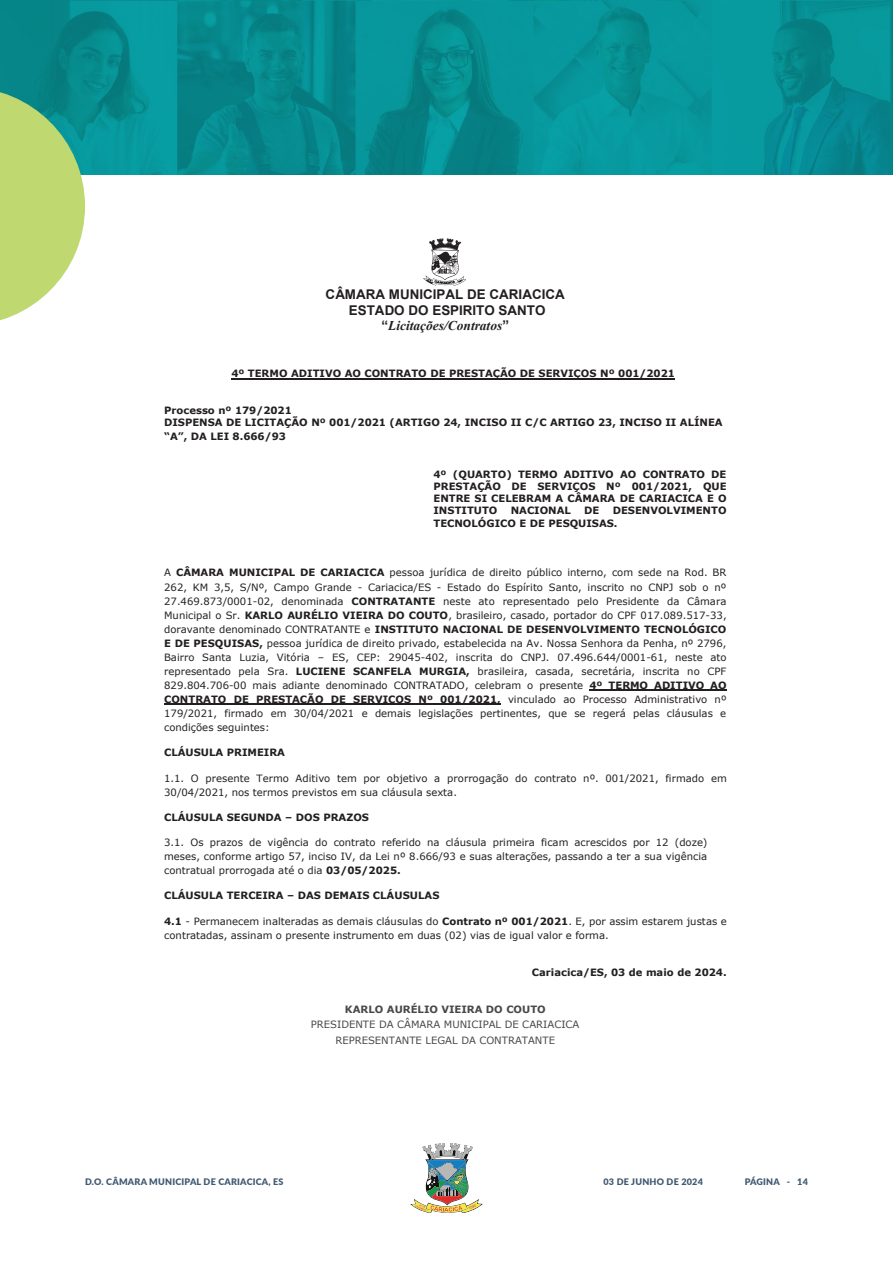
<style>
.page{position:relative;width:893px;height:1263px;background:#fff}
.page>*{position:absolute;margin:0;border:0;box-sizing:border-box;transform-origin:0 0}
.t1{font:700 13.35px/15.5px "Arial";color:#231f20;text-align:center}
.t2{font:10.05px/14.1px "Verdana";color:#231f20;text-align:justify}
.t3{font:700 10.05px/12.1px "Verdana";color:#231f20}
.t4{font:10.05px/15.3px "Verdana";color:#474849;text-align:center}
.t5{font:900 9px "Lato";letter-spacing:.025em;color:#405970}
.s1{font-family:"Times New Roman";font-style:italic}
.s2{font-weight:700}
</style>
<div class="page">
<svg style="left:410px;top:1143px;width:73px;height:70px"></svg>
<img style="left:0;top:0;width:892px;height:174px">
<svg style="left:0;top:87px;width:85px;height:234px;background:#acd187"></svg>
<hr style="left:892px;top:0;width:1px;height:174px;background:#08a1a6">
<img style="left:892px;top:2px;width:1px;height:172px">
<img style="left:423px;top:238px;width:43px;height:48px">
<hr style="left:231px;top:378px;width:444px;height:1px;background:#231f20">
<hr style="left:589px;top:689px;width:138px;height:2px;background:#231f20">
<hr style="left:164px;top:704px;width:337px;height:1px;background:#231f20">
<p class="t1" style="left:326px;top:287px;width:241px">CÂMARA MUNICIPAL DE CARIACICA<br>ESTADO DO ESPIRITO SANTO “<span class="s1">Licitações/Contratos</span>”</p>
<p class="t3" style="left:231px;top:367px;width:445px">4º TERMO ADITIVO AO CONTRATO DE PRESTAÇÃO DE SERVIÇOS Nº 001/2021</p>
<p class="t3" style="left:164px;top:404px;width:560px">Processo nº 179/2021<br>DISPENSA DE LICITAÇÃO Nº 001/2021 (ARTIGO 24, INCISO II C/C ARTIGO 23, INCISO II ALÍNEA</p>
<p class="t3" style="left:164px;top:430px;width:123px">“A”, DA LEI 8.666/93</p>
<p class="t3" style="left:433px;top:468px;width:295px;text-align:justify">4º (QUARTO) TERMO ADITIVO AO CONTRATO DE PRESTAÇÃO DE SERVIÇOS Nº 001/2021, QUE ENTRE SI CELEBRAM A CÂMARA DE CARIACICA E O INSTITUTO</p>
<p class="t3" style="left:433px;top:504px;width:295px;text-indent:179px">DESENVOLVIMENTO<br>TECNOLÓGICO E DE PESQUISAS.</p>
<p class="t2" style="left:164px;top:566px;width:564px">A <span class="s2">CÂMARA MUNICIPAL DE CARIACICA</span> pessoa jurídica de direito público interno, com sede na Rod. BR 262, KM 3,5, S/Nº, Campo Grande - Cariacica/ES - Estado do Espírito Santo, inscrito no CNPJ sob o nº 27.469.873/0001-02, denominada <span class="s2">CONTRATANTE</span> neste ato representado pelo Presidente da Câmara Municipal o Sr. <span class="s2">KARLO AURÉLIO VIEIRA DO COUTO</span>, brasileiro, casado, portador do CPF 017.089.517-33, doravante denominado CONTRATANTE e <span class="s2">INSTITUTO NACIONAL DE DESENVOLVIMENTO TECNOLÓGICO E DE PESQUISAS,</span> pessoa jurídica de direito privado, estabelecida na Av. Nossa Senhora da Penha, nº 2796, Bairro Santa Luzia, Vitória – ES, CEP: 29045-402, inscrita do CNPJ. 07.496.644/0001-61, neste ato representado pela Sra. <span class="s2">LUCIENE SCANFELA MURGIA,</span> brasileira, casada, secretária, inscrita no CPF 829.804.706-00 mais adiante denominado CONTRATADO, celebram o presente <span class="s2">4º TERMO ADITIVO AO CONTRATO DE PRESTAÇÃO DE SERVIÇOS Nº 001/2021,</span> vinculado ao Processo Administrativo nº 179/2021, firmado em 30/04/2021 e demais legislações pertinentes, que se regerá pelas cláusulas e condições seguintes:</p>
<p class="t3" style="left:164px;top:746px;width:122px">CLÁUSULA PRIMEIRA</p>
<p class="t2" style="left:164px;top:771px;width:564px">1.1. O presente Termo Aditivo tem por objetivo a prorrogação do contrato nº. 001/2021, firmado em<br>30/04/2021, nos termos previstos em sua cláusula sexta.</p>
<p class="t3" style="left:164px;top:811px;width:206px">CLÁUSULA SEGUNDA – DOS PRAZOS</p>
<p class="t2" style="left:164px;top:835px;width:545px">3.1. Os prazos de vigência do contrato referido na cláusula primeira ficam acrescidos por 12 (doze) meses, conforme artigo 57, inciso IV, da Lei nº 8.666/93 e suas alterações, passando a ter a sua vigência contratual prorrogada até o dia <span class="s2">03/05/2025.</span></p>
<p class="t3" style="left:164px;top:889px;width:277px">CLÁUSULA TERCEIRA – DAS DEMAIS CLÁUSULAS</p>
<p class="t2" style="left:164px;top:914px;width:564px"><span class="s2">4.1</span> - Permanecem inalteradas as demais cláusulas do <span class="s2">Contrato nº 001/2021</span>. E, por assim estarem justas e contratadas, assinam o presente instrumento em duas (02) vias de igual valor e forma.</p>
<p class="t3" style="left:532px;top:966px;width:196px">Cariacica/ES, 03 de maio de 2024.</p>
<p class="t4" style="left:311px;top:1001px;width:270px"><span class="s2">KARLO AURÉLIO VIEIRA DO COUTO<br></span>PRESIDENTE DA CÂMARA MUNICIPAL DE CARIACICA<br>REPRESENTANTE LEGAL DA CONTRATANTE</p>
<p class="t3" style="left:511px;top:504px;width:62px">NACIONAL</p>
<p class="t3" style="left:584px;top:504px;width:17px">DE</p>
<p class="t5" style="left:85px;top:1175px;width:200px">D.O. CÂMARA MUNICIPAL DE CARIACICA, ES</p>
<p class="t5" style="left:603px;top:1175px;width:101px">03 DE JUNHO DE 2024</p>
<p class="t5" style="left:745px;top:1175px;width:65px">PÁGINA - 14</p>
</div>
